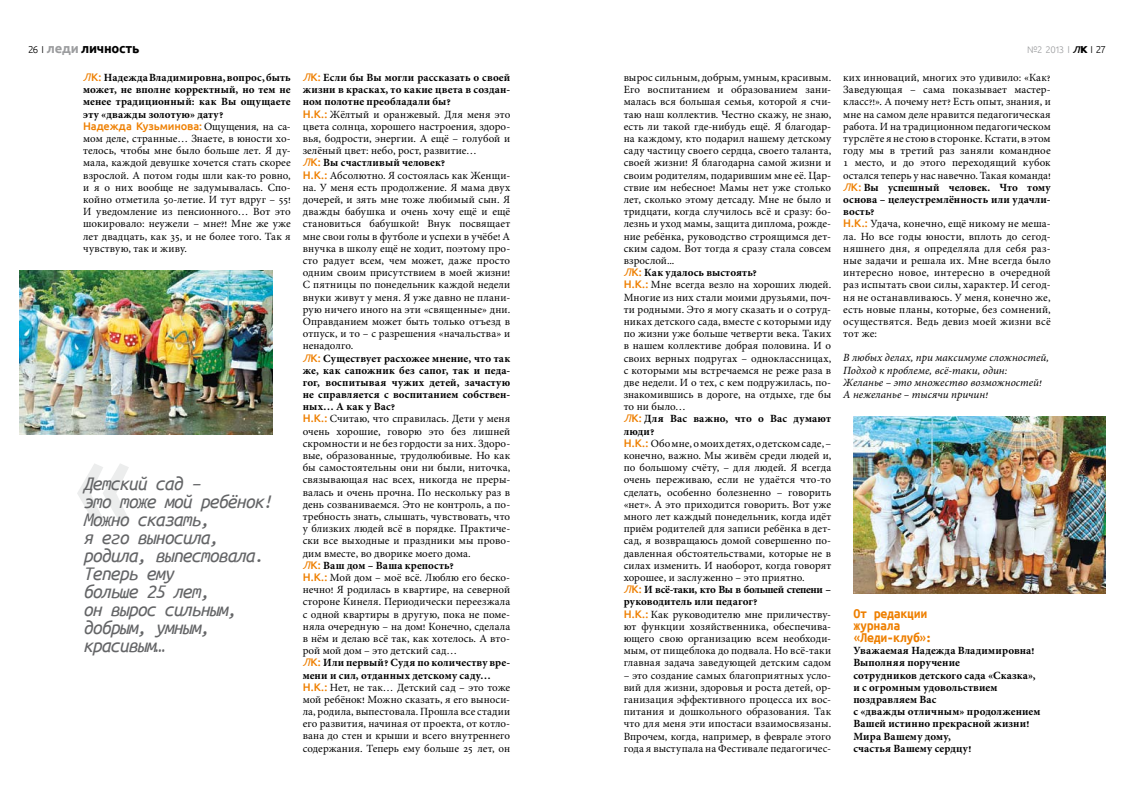
<style>
.page{position:relative;width:1134px;height:794px;background:#fff}
.page>*{position:absolute;margin:0;border:0;box-sizing:border-box;transform-origin:0 0}
.t1{font:135.6px "Ubuntu Condensed";color:#eceded}
.t2{font:italic 20px/18px "Ubuntu Mono";letter-spacing:-.05em;color:#646567}
.t3{font:700 14px/12.2px "Ubuntu Mono";letter-spacing:-.025em;color:#ee7f00}
.t4{font:700 13px "Ubuntu";letter-spacing:-.02em;color:#000}
.t5{font:11px/12.2px "Minion Pro";letter-spacing:.01em;color:#000}
.t6{font:700 11px/12.2px "Minion Pro";letter-spacing:.015em;color:#000}
.t7{font:italic 11px/12.2px "Minion Pro";color:#000}
.t8{font:500 11px "Ubuntu";letter-spacing:-.01em;color:#ee7f00}
.t9{font:300 9.5px "Ubuntu";color:#9c9d9f}
.s1{font-weight:300;font-size:10px}
.s2{color:#9c9d9f}
.s3{font-size:10px}
.s4{font-weight:400;font-style:italic;font-size:13px;color:#000}
.s5{font-weight:700;font-size:13px;color:#000}
.s6{font-size:10px;color:#000}
.s7{font-family:"Ubuntu";font-style:italic;color:#ee7f00}
.s8{font-family:"Ubuntu";font-weight:500;color:#ee7f00}
.s9{font-weight:700}
.s10{font-family:"Ubuntu";font-weight:400;font-style:italic;color:#ee7f00}
.s11{font-family:"Minion Pro";font-weight:400;color:#000}
</style>
<div class="page">
<img style="left:853px;top:416px;width:253px;height:177px">
<img style="left:20px;top:271px;width:252px;height:164px">
<p class="t4" style="left:28px;top:40px;width:113px"><span class="s1">26 ı</span> <span class="s2">леди</span> личность</p>
<p class="t9" style="left:1027px;top:44px;width:80px">№2 2013 <span class="s3">ı</span> <span class="s4">л</span><span class="s5">к</span> <span class="s6">ı 27</span></p>
<p class="t5" style="left:624px;top:72px;width:209px">вырос сильным, добрым, умным, красивым.<br>Его воспитанием и образованием зани&shy;малась вся большая семья, которой я счи&shy;таю наш коллектив. Честно скажу, не знаю, есть ли такой где-нибудь ещё. Я благодар&shy;на каждому, кто подарил нашему детскому саду частицу своего сердца, своего таланта, своей жизни! Я благодарна самой жизни и своим родителям, подарившим мне её. Цар&shy;ствие им небесное! Мамы нет уже столько лет, сколько этому детсаду. Мне не было и тридцати, когда случилось всё и сразу: бо&shy;лезнь и уход мамы, защита диплома, рожде&shy;ние ребёнка, руководство строящимся дет&shy;ским садом. Вот тогда я сразу стала совсем взрослой...<br><span class="s7">Л</span><span class="s8">К:</span> <span class="s9">Как удалось выстоять?<br></span><span class="s8">Н.К.:</span> Мне всегда везло на хороших людей.<br>Многие из них стали моими друзьями, поч&shy;ти родными. Это я могу сказать и о сотруд&shy;никах детского сада, вместе с которыми иду по жизни уже больше четверти века. Таких в нашем коллективе добрая половина. И о своих верных подругах – одноклассницах, с которыми мы встречаемся не реже раза в две недели. И о тех, с кем подружилась, по&shy;знакомившись в дороге, на отдыхе, где бы то ни было…<br><span class="s7">Л</span><span class="s8">К:</span> <span class="s9">Для Вас важно, что о Вас думают люди?<br></span><span class="s8">Н.К.:</span> Обо мне, о моих детях, о детском саде, – конечно, важно. Мы живём среди людей и, по большому счёту, – для людей. Я всегда очень переживаю, если не удаётся что-то сделать, особенно болезненно – говорить «нет». А это приходится говорить. Вот уже много лет каждый понедельник, когда идёт приём родителей для записи ребёнка в дет&shy;сад, я возвращаюсь домой совершенно по&shy;давленная обстоятельствами, которые не в силах изменить. И наоборот, когда говорят хорошее, и заслуженно – это приятно.<br><span class="s7">Л</span><span class="s8">К:</span> <span class="s9">И всё-таки, кто Вы в большей степени – руководитель или педагог?<br></span><span class="s8">Н.К.:</span> Как руководителю мне приличеству&shy;ют функции хозяйственника, обеспечива&shy;ющего свою организацию всем необходи&shy;мым, от пищеблока до подвала. Но всё-таки главная задача заведующей детским садом</p>
<p class="t5" style="left:624px;top:669px;width:209px;text-align:justify">– это создание самых благоприятных усло&shy;вий для жизни, здоровья и роста детей, ор&shy;ганизация эффективного процесса их вос&shy;питания и дошкольного образования. Так что для меня эти ипостаси взаимосвязаны.<br>Впрочем, когда, например, в феврале этого года я выступала на Фестивале педагогичес-</p>
<p class="t5" style="left:303px;top:72px;width:209px"><span class="s7">Л</span><span class="s8">К:</span> <span class="s9">Если бы Вы могли рассказать о своей жизни в красках, то какие цвета в создан&shy;ном полотне преобладали бы?<br></span><span class="s8">Н.К.:</span> Жёлтый и оранжевый. Для меня это цвета солнца, хорошего настроения, здоро&shy;вья, бодрости, энергии. А ещё – голубой и зелёный цвет: небо, рост, развитие…<br><span class="s7">Л</span><span class="s8">К:</span> <span class="s9">Вы счастливый человек?<br></span><span class="s8">Н.К.:</span> Абсолютно. Я состоялась как Женщи&shy;на. У меня есть продолжение. Я мама двух дочерей, и зять мне тоже любимый сын. Я дважды бабушка и очень хочу ещё и ещё становиться бабушкой! Внук посвящает мне свои голы в футболе и успехи в учёбе! А внучка в школу ещё не ходит, поэтому про&shy;сто радует всем, чем может, даже просто одним своим присутствием в моей жизни!<br>С пятницы по понедельник каждой недели внуки живут у меня. Я уже давно не плани&shy;рую ничего иного на эти «священные» дни.<br>Оправданием может быть только отъезд в отпуск, и то – с разрешения «начальства» и ненадолго.<br><span class="s7">Л</span><span class="s8">К:</span> <span class="s9">Существует расхожее мнение, что так же, как сапожник без сапог, так и педа&shy;гог, воспитывая чужих детей, зачастую не справляется с воспитанием собствен&shy;ных… А как у Вас?<br></span><span class="s8">Н.К.:</span> Считаю, что справилась. Дети у меня очень хорошие, говорю это без лишней скромности и не без гордости за них. Здоро&shy;вые, образованные, трудолюбивые. Но как бы самостоятельны они ни были, ниточка, связывающая нас всех, никогда не преры&shy;валась и очень прочна. По нескольку раз в день созваниваемся. Это не контроль, а по&shy;требность знать, слышать, чувствовать, что у близких людей всё в порядке. Практиче&shy;ски все выходные и праздники мы прово&shy;дим вместе, во дворике моего дома.<br><span class="s7">Л</span><span class="s8">К:</span> <span class="s9">Ваш дом – Ваша крепость?<br></span><span class="s8">Н.К.:</span> Мой дом – моё всё. Люблю его беско&shy;нечно! Я родилась в квартире, на северной стороне Кинеля. Периодически переезжала с одной квартиры в другую, пока не поме&shy;няла очередную – на дом! Конечно, сделала в нём и делаю всё так, как хотелось. А вто&shy;рой мой дом – это детский сад…<br><span class="s7">Л</span><span class="s8">К:</span> <span class="s9">Или первый? Судя по количеству вре&shy;мени и сил, отданных детскому саду… </span><span class="s8">Н.К.:</span> Нет, не так… Детский сад – это тоже мой ребёнок! Можно сказать, я его выноси&shy;ла, родила, выпестовала. Прошла все стадии его развития, начиная от проекта, от котло&shy;вана до стен и крыши и всего внутреннего содержания. Теперь ему больше 25 лет, он</p>
<p class="t6" style="left:83px;top:71px;width:209px;text-align:justify"><span class="s10">Л</span><span class="s8">К:</span> Надежда Владимировна, вопрос, быть может, не вполне корректный, но тем не менее традиционный: как Вы ощущаете эту «дважды золотую» дату?</p>
<p class="t8" style="left:83px;top:119px;width:209px">Надежда Кузьминова: <span class="s11">Ощущения, на са-</span></p>
<p class="t5" style="left:83px;top:132px;width:209px;text-align:justify">мом деле, странные… Знаете, в юности хо&shy;телось, чтобы мне было больше лет. Я ду&shy;мала, каждой девушке хочется стать скорее взрослой. А потом годы шли как-то ровно, и я о них вообще не задумывалась. Спо&shy;койно отметила 50-летие. И тут вдруг – 55!<br>И уведомление из пенсионного… Вот это шокировало: неужели – мне?! Мне же уже лет двадцать, как 35, и не более того. Так я чувствую, так и живу.</p>
<p class="t5" style="left:843px;top:71px;width:209px">ких инноваций, многих это удивило: «Как?<br>Заведующая – сама показывает мастер&shy;класс?!». А почему нет? Есть опыт, знания, и мне на самом деле нравится педагогическая работа. И на традиционном педагогическом турслёте я не стою в сторонке. Кстати, в этом году мы в третий раз заняли командное 1 место, и до этого переходящий кубок остался теперь у нас навечно. Такая команда!<br><span class="s7">Л</span><span class="s8">К:</span> <span class="s9">Вы успешный человек. Что тому основа – целеустремлённость или удачли&shy;вость?<br></span><span class="s8">Н.К.:</span> Удача, конечно, ещё никому не меша&shy;ла. Но все годы юности, вплоть до сегод&shy;няшнего дня, я определяла для себя раз&shy;ные задачи и решала их. Мне всегда было интересно новое, интересно в очередной раз испытать свои силы, характер. И сегод&shy;ня не останавливаюсь. У меня, конечно же, есть новые планы, которые, без сомнений, осуществятся. Ведь девиз моей жизни всё тот же:</p>
<p class="t7" style="left:843px;top:352px;width:207px">В любых делах, при максимуме сложностей, Подход к проблеме, всё-таки, один:<br>Желанье – это множество возможностей!<br>А нежеланье – тысячи причин!</p>
<h1 class="t1" style="left:73px;top:400px;width:63px">«</h1>
<h2 class="t2" style="left:83px;top:474px;width:191px">Детский сад –<br>это тоже мой ребёнок!<br>Можно сказать,<br>я его выносила, родила, выпестовала.<br>Теперь ему<br>больше 25 лет,<br>он вырос сильным, добрым, умным, красивым…</h2>
<p class="t3" style="left:853px;top:607px;width:80px">От редакции журнала «Леди-клуб»:</p>
<p class="t6" style="left:853px;top:644px;width:189px">Уважаемая Надежда Владимировна!<br>Выполняя поручение<br>сотрудников детского сада «Сказка», и с огромным удовольствием поздравляем Вас<br>с «дважды отличным» продолжением<br>Вашей истинно прекрасной жизни!<br>Мира Вашему дому,<br>счастья Вашему сердцу!</p>
</div>
